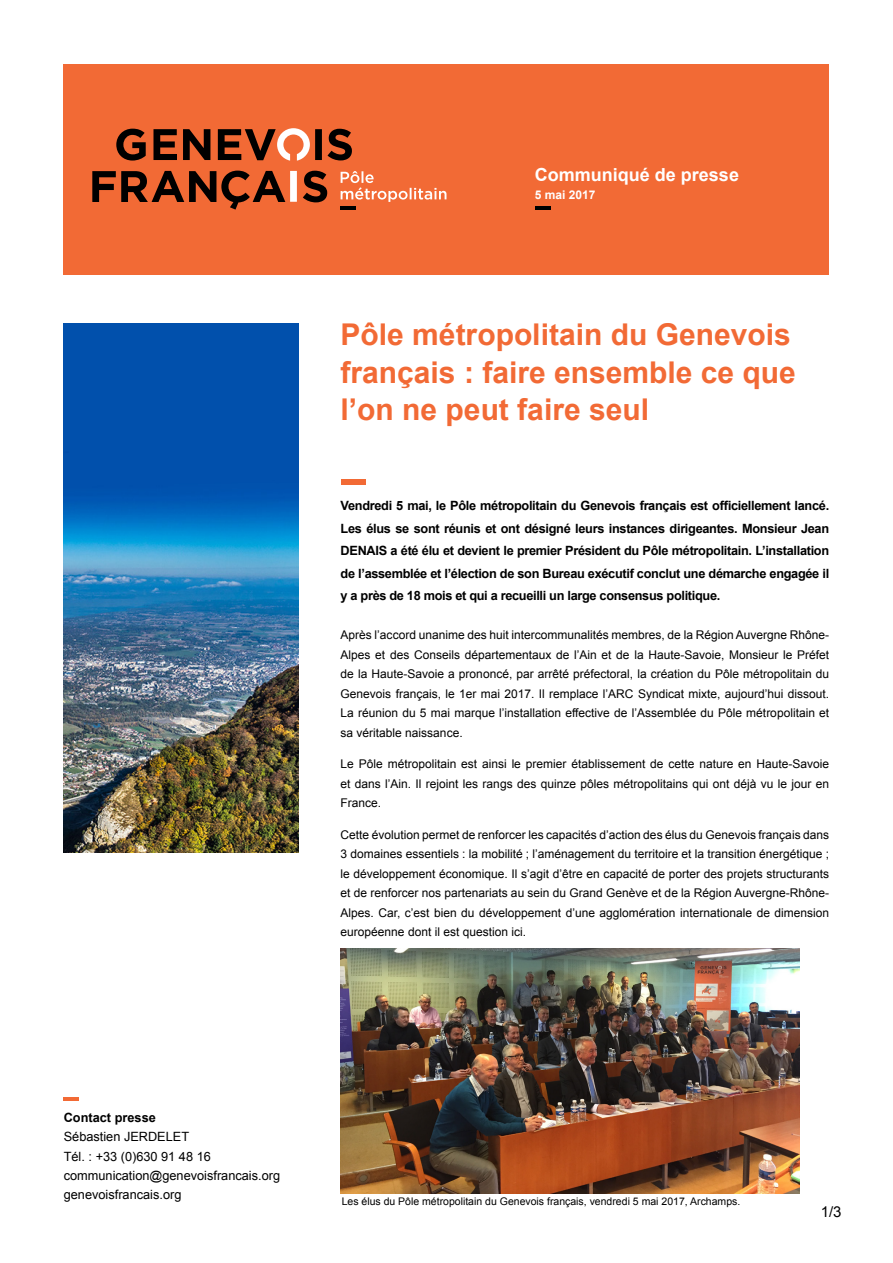
<style>
.page{position:relative;width:893px;height:1263px;background:#fff}
.page>*{position:absolute;margin:0;border:0;box-sizing:border-box;transform-origin:0 0}
.t1{font:700 30px/37.5px "Arial";color:#f26a35}
.t2{font:700 18px "Arial";color:#fff}
.t3{font:15px "Arial";color:#000}
.t4{font:700 12.75px/22.5px "Arial";letter-spacing:-.025em;color:#000;text-align:justify}
.t5{font:12.75px/19.5px "Arial";color:#000}
.t6{font:700 12.75px "Arial";color:#000}
.t7{font:12px/19.5px "Arial";color:#000;text-align:justify}
.t8{font:700 12px "Arial";color:#fff}
.t9{font:10.5px "Arial";color:#000}
</style>
<div class="page">
<div style="left:64px;top:64px;width:765px;height:210px;background:#f26a35"></div>
<svg style="left:92px;top:128px;width:354px;height:82px"></svg>
<hr style="left:535px;top:206px;width:15px;height:4px;background:#000">
<div style="left:341px;top:479px;width:24px;height:6px;background:#f26a35"></div>
<hr style="left:64px;top:1097px;width:15px;height:3px;background:#f26a35">
<img style="left:64px;top:323px;width:235px;height:529px">
<img style="left:341px;top:948px;width:459px;height:246px">
<h2 class="t2" style="left:535px;top:163px;width:206px">Communiqué de presse</h2>
<p class="t8" style="left:535px;top:187px;width:62px">5 mai 2017</p>
<h1 class="t1" style="left:341px;top:317px;width:457px">Pôle métropolitain du Genevois français : faire ensemble ce que l’on ne peut faire seul</h1>
<p class="t4" style="left:341px;top:495px;width:490px">Vendredi 5 mai, le Pôle métropolitain du Genevois français est officiellement lancé.<br>Les élus se sont réunis et ont désigné leurs instances dirigeantes. Monsieur Jean DENAIS a été élu et devient le premier Président du Pôle métropolitain. L’installation de l’assemblée et l’élection de son Bureau exécutif conclut une démarche engagée il y a près de 18 mois et qui a recueilli un large consensus politique.</p>
<p class="t7" style="left:341px;top:625px;width:490px">Après l’accord unanime des huit intercommunalités membres, de la Région Auvergne Rhône-Alpes et des Conseils départementaux de l’Ain et de la Haute-Savoie, Monsieur le Préfet de la Haute-Savoie a prononcé, par arrêté préfectoral, la création du Pôle métropolitain du Genevois français, le 1er mai 2017. Il remplace l’ARC Syndicat mixte, aujourd’hui dissout.<br>La réunion du 5 mai marque l’installation effective de l’Assemblée du Pôle métropolitain et sa véritable naissance.</p>
<p class="t7" style="left:341px;top:754px;width:490px">Le Pôle métropolitain est ainsi le premier établissement de cette nature en Haute-Savoie et dans l’Ain. Il rejoint les rangs des quinze pôles métropolitains qui ont déjà vu le jour en France.</p>
<p class="t7" style="left:341px;top:825px;width:490px">Cette évolution permet de renforcer les capacités d’action des élus du Genevois français dans 3 domaines essentiels : la mobilité ; l’aménagement du territoire et la transition énergétique ; le développement économique. Il s’agit d’être en capacité de porter des projets structurants et de renforcer nos partenariats au sein du Grand Genève et de la Région Auvergne-Rhône-Alpes. Car, c’est bien du développement d’une agglomération internationale de dimension européenne dont il est question ici.</p>
<p class="t6" style="left:64px;top:1108px;width:94px">Contact presse</p>
<p class="t5" style="left:64px;top:1127px;width:218px">Sébastien JERDELET<br>Tél. : +33 (0)630 91 48 16 communication@genevoisfrancais.org genevoisfrancais.org</p>
<p class="t9" style="left:342px;top:1194px;width:400px">Les élus du Pôle métropolitain du Genevois français, vendredi 5 mai 2017, Archamps.</p>
<p class="t3" style="left:821px;top:1201px;width:22px">1/3</p>
</div>
